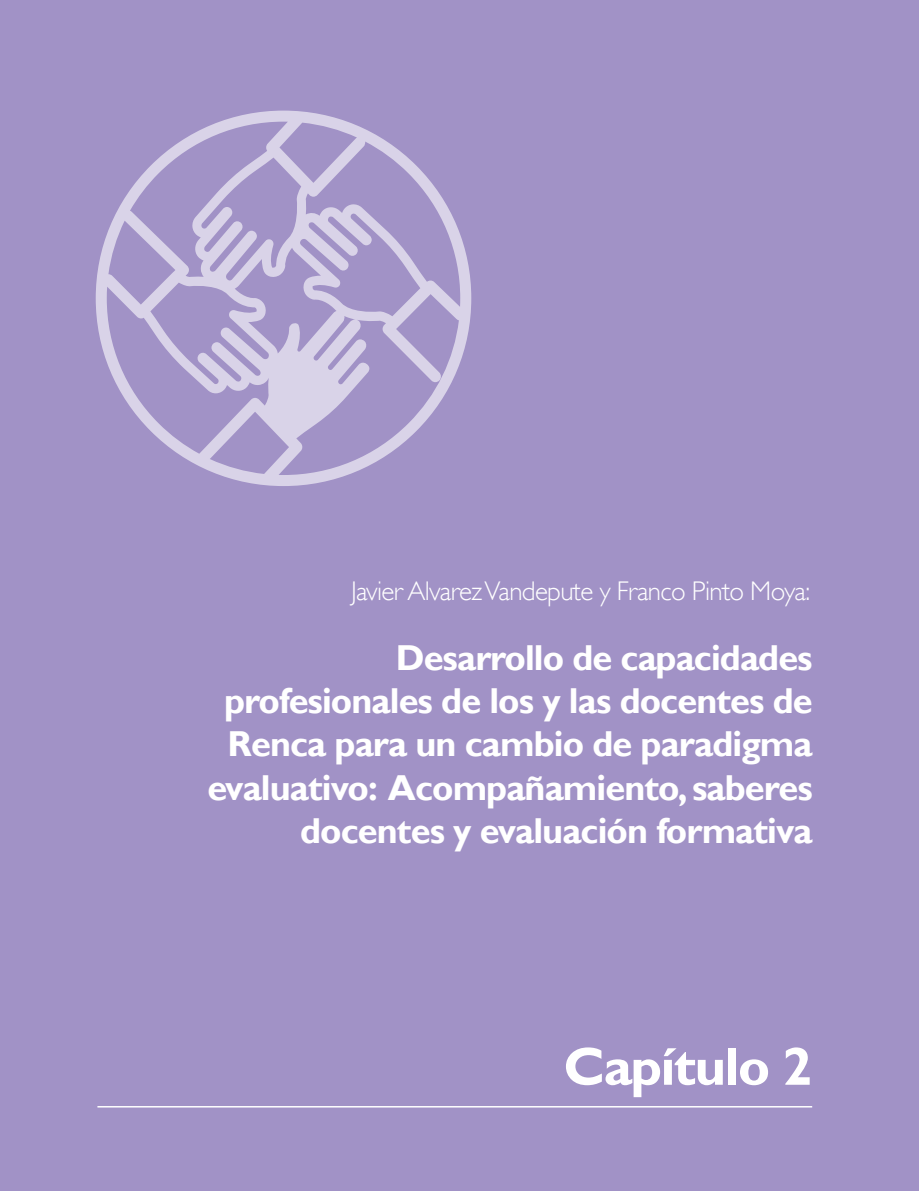
<style>
.page{position:relative;width:919px;height:1191px;background:#fff}
.page>*{position:absolute;margin:0;border:0;box-sizing:border-box;transform-origin:0 0}
.t1{font:700 54px "Gill Sans";letter-spacing:-.025em;color:#fff}
.t2{font:700 36px/43.2px "Gill Sans";letter-spacing:-.025em;color:#fff;text-align:right}
.t3{font:300 27px "Gill Sans Std";letter-spacing:-.025em;color:#fff}
</style>
<div class="page">
<div style="left:0;top:0;width:918px;height:1191px;background:#a192c6"></div>
<hr style="left:97px;top:1106px;width:715px;height:1px;background:#fff">
<svg style="left:96px;top:111px;width:375px;height:375px"></svg>
<p class="t3" style="left:351px;top:576px;width:460px">Javier Alvarez Vandepute y Franco Pinto Moya:</p>
<p class="t2" style="left:207px;top:637px;width:606px">Desarrollo de capacidades profesionales de los y las docentes de Renca para un cambio de paradigma evaluativo: Acompañamiento, saberes docentes y evaluación formativa</p>
<h1 class="t1" style="left:563px;top:1034px;width:250px">Capítulo 2</h1>
</div>
